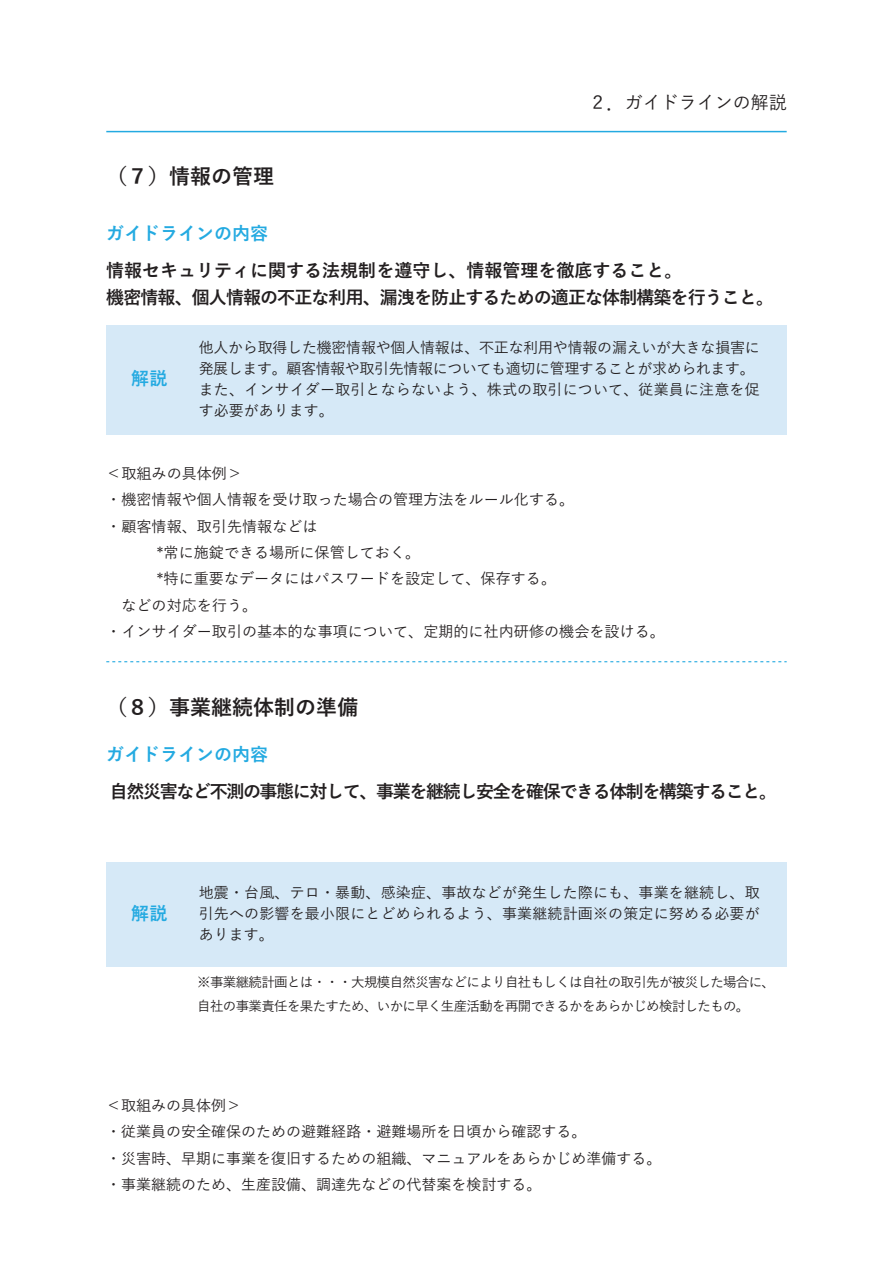
<style>
.page{position:relative;width:893px;height:1263px;background:#fff}
.page>*{position:absolute;margin:0;border:0;box-sizing:border-box;transform-origin:0 0}
.t1{font:700 21px "Yu Gothic";color:#231f20}
.t2{font:700 18px/27px "Yu Gothic";letter-spacing:-.05em;color:#231f20}
.t3{font:700 18px "Yu Gothic";letter-spacing:-.075em;color:#231f20}
.t4{font:700 18px "Yu Gothic";color:#24aae1}
.t5{font:500 18px "Yu Gothic";color:#231f20}
.t6{font:500 15.15px "Yu Gothic";color:#231f20}
.t7{font:500 15px/21px "Yu Gothic";color:#231f20}
.t8{font:500 13.5px/23.7px "Yu Gothic";letter-spacing:-.05em;color:#231f20}
</style>
<div class="page">
<hr style="left:106px;top:131px;width:681px;height:1px;background:#24aae1">
<div style="left:106px;top:325px;width:681px;height:110px;background:#d6e9f7"></div>
<svg style="left:106px;top:661px;width:681px;height:1px"></svg>
<div style="left:106px;top:862px;width:681px;height:105px;background:#d6e9f7"></div>
<h1 class="t1" style="left:106px;top:164px;width:169px">（７）情報の管理</h1>
<p class="t4" style="left:106px;top:224px;width:163px">ガイドラインの内容</p>
<p class="t5" style="left:589px;top:86px;width:200px">２．ガイドラインの解説</p>
<p class="t2" style="left:106px;top:258px;width:669px">情報セキュリティに関する法規制を遵守し、情報管理を徹底すること。<br>機密情報、個人情報の不正な利用、漏洩を防止するための適正な体制構築を行うこと。</p>
<p class="t7" style="left:199px;top:335px;width:563px">他人から取得した機密情報や個人情報は、不正な利用や情報の漏えいが大きな損害に発展します。顧客情報や取引先情報についても適切に管理することが求められます。また、インサイダー取引とならないよう、株式の取引について、従業員に注意を促す必要があります。</p>
<p class="t4" style="left:131px;top:368px;width:37px">解説</p>
<p class="t6" style="left:106px;top:459px;width:137px">＜取組みの具体例＞</p>
<p class="t6" style="left:106px;top:485px;width:469px">・機密情報や個人情報を受け取った場合の管理方法をルール化する。</p>
<p class="t6" style="left:106px;top:512px;width:213px">・顧客情報、取引先情報などは</p>
<p class="t6" style="left:156px;top:538px;width:265px">*常に施錠できる場所に保管しておく。</p>
<p class="t6" style="left:156px;top:565px;width:401px">*特に重要なデータにはパスワードを設定して、保存する。</p>
<p class="t6" style="left:106px;top:591px;width:152px">　などの対応を行う。</p>
<p class="t6" style="left:106px;top:618px;width:560px">・インサイダー取引の基本的な事項について、定期的に社内研修の機会を設ける。</p>
<h1 class="t1" style="left:106px;top:695px;width:253px">（８）事業継続体制の準備</h1>
<p class="t4" style="left:106px;top:744px;width:163px">ガイドラインの内容</p>
<p class="t3" style="left:110px;top:781px;width:669px">自然災害など不測の事態に対して、事業を継続し安全を確保できる体制を構築すること。</p>
<p class="t4" style="left:131px;top:903px;width:37px">解説</p>
<p class="t7" style="left:199px;top:880px;width:562px;text-align:justify">地震・台風、テロ・暴動、感染症、事故などが発生した際にも、事業を継続し、取引先への影響を最小限にとどめられるよう、事業継続計画※の策定に努める必要があります。</p>
<p class="t8" style="left:197px;top:969px;width:579px">※事業継続計画とは・・・大規模自然災害などにより自社もしくは自社の取引先が被災した場合に、自社の事業責任を果たすため、いかに早く生産活動を再開できるかをあらかじめ検討したもの。</p>
<p class="t7" style="left:106px;top:1091px;width:557px;line-height:26.2px">＜取組みの具体例＞<br>・従業員の安全確保のための避難経路・避難場所を日頃から確認する。<br>・災害時、早期に事業を復旧するための組織、マニュアルをあらかじめ準備する。・事業継続のため、生産設備、調達先などの代替案を検討する。</p>
</div>
